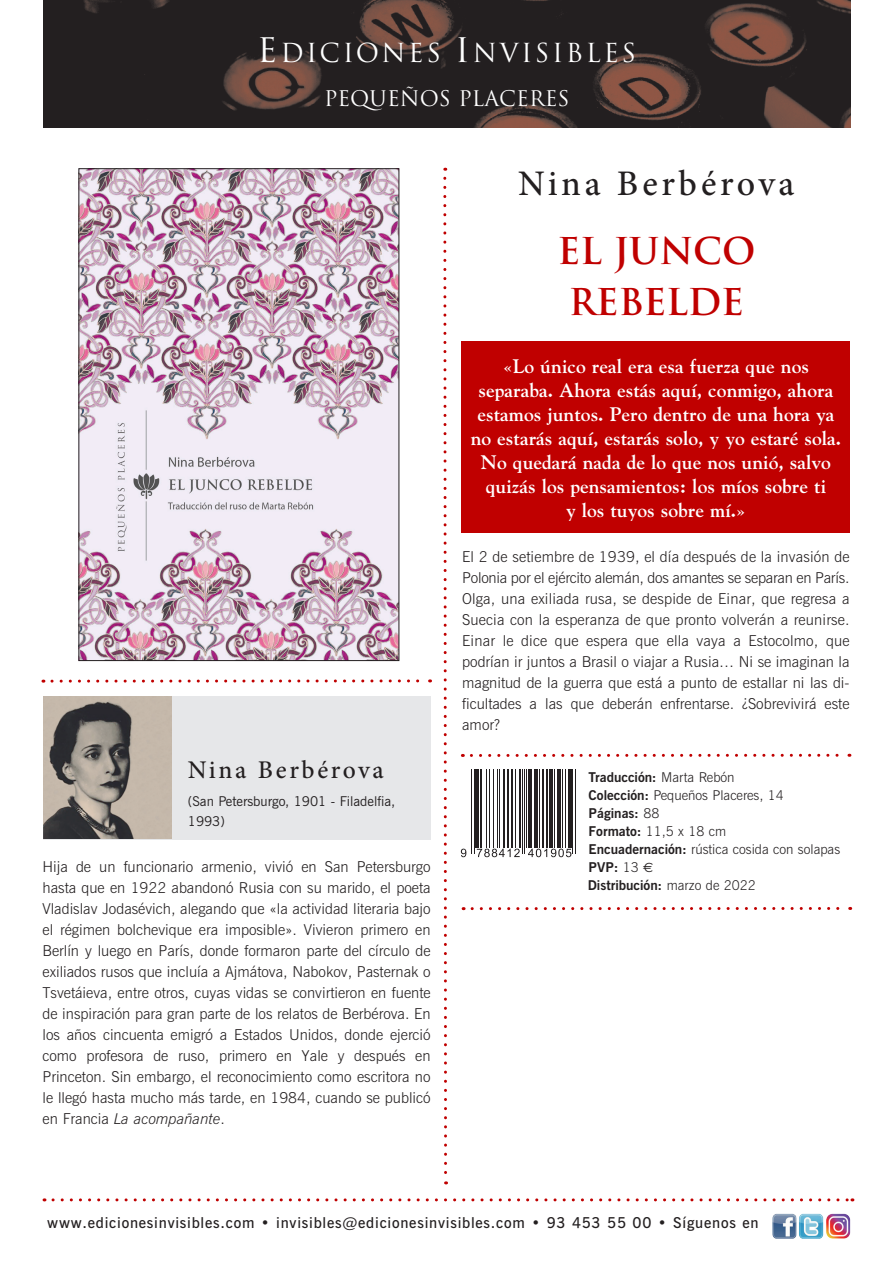
<style>
.page{position:relative;width:893px;height:1263px;background:#fff}
.page>*{position:absolute;margin:0;border:0;box-sizing:border-box;transform-origin:0 0}
.t1{font:700 36px/51px "Trajan Pro";color:#c00000;text-align:center}
.t2{font:500 36px "Minion Pro";letter-spacing:.1em;color:#231f20}
.t3{font:25.5px "Trajan";letter-spacing:.1em;color:#fff}
.t4{font:500 25.5px "Minion Pro";letter-spacing:.1em;color:#231f20}
.t5{font:21px "Trajan";color:#fff}
.t6{font:700 19.5px/24px "Goudy Std";color:#fff;text-align:center}
.t7{font:300 15px/21px "News Gothic BT";color:#231f20;text-align:justify}
.t8{font:600 15px "News Gothic BT";letter-spacing:.05em;color:#231f20}
.t9{font:300 13.5px "News Gothic BT";color:#231f20}
.t10{font:700 13.5px "News Gothic BT";color:#231f20}
.t11{font:13.5px/19.5px "News Gothic BT";color:#231f20}
.s1{font-size:33px}
.s2{font-style:italic}
.s3{font-weight:300}
.s4{font-weight:700}
.s5{font-family:"Euro Sans";font-weight:400}
</style>
<div class="page">
<img style="left:80px;top:170px;width:317px;height:489px">
<div style="left:78px;top:168px;width:321px;height:493px;border:1px solid #231f20"></div>
<svg style="left:443px;top:168px;width:5px;height:1016px"></svg>
<svg style="left:471px;top:754px;width:379px;height:3px"></svg>
<svg style="left:472px;top:907px;width:379px;height:3px"></svg>
<svg style="left:52px;top:679px;width:379px;height:4px"></svg>
<div style="left:462px;top:342px;width:388px;height:191px;background:#c00000"></div>
<svg style="left:53px;top:1198px;width:800px;height:3px"></svg>
<svg style="left:477px;top:849px;width:43px;height:8px"></svg>
<svg style="left:528px;top:849px;width:43px;height:8px"></svg>
<svg style="left:461px;top:849px;width:5px;height:8px"></svg>
<hr style="left:471px;top:769px;width:1px;height:84px;background:#231f20">
<hr style="left:474px;top:769px;width:1px;height:84px;background:#231f20">
<hr style="left:476px;top:769px;width:3px;height:78px;background:#231f20">
<hr style="left:480px;top:769px;width:2px;height:78px;background:#231f20">
<hr style="left:486px;top:769px;width:1px;height:78px;background:#231f20">
<hr style="left:489px;top:769px;width:1px;height:78px;background:#231f20">
<hr style="left:493px;top:769px;width:1px;height:78px;background:#231f20">
<hr style="left:497px;top:769px;width:1px;height:78px;background:#231f20">
<hr style="left:499px;top:769px;width:1px;height:78px;background:#231f20">
<hr style="left:503px;top:769px;width:2px;height:78px;background:#231f20">
<hr style="left:506px;top:769px;width:2px;height:78px;background:#231f20">
<hr style="left:511px;top:769px;width:2px;height:78px;background:#231f20">
<hr style="left:515px;top:769px;width:1px;height:78px;background:#231f20">
<hr style="left:519px;top:769px;width:2px;height:78px;background:#231f20">
<hr style="left:522px;top:769px;width:1px;height:84px;background:#231f20">
<hr style="left:524px;top:769px;width:1px;height:84px;background:#231f20">
<hr style="left:526px;top:769px;width:1px;height:78px;background:#231f20">
<hr style="left:528px;top:769px;width:4px;height:78px;background:#231f20">
<hr style="left:534px;top:769px;width:3px;height:78px;background:#231f20">
<hr style="left:539px;top:769px;width:1px;height:78px;background:#231f20">
<hr style="left:542px;top:769px;width:2px;height:78px;background:#231f20">
<hr style="left:546px;top:769px;width:2px;height:78px;background:#231f20">
<hr style="left:549px;top:769px;width:3px;height:78px;background:#231f20">
<hr style="left:554px;top:769px;width:1px;height:78px;background:#231f20">
<hr style="left:557px;top:769px;width:3px;height:78px;background:#231f20">
<hr style="left:562px;top:769px;width:1px;height:78px;background:#231f20">
<hr style="left:565px;top:769px;width:1px;height:78px;background:#231f20">
<hr style="left:568px;top:769px;width:3px;height:78px;background:#231f20">
<hr style="left:572px;top:769px;width:1px;height:84px;background:#231f20">
<hr style="left:575px;top:769px;width:1px;height:84px;background:#231f20">
<img style="left:44px;top:0;width:806px;height:128px">
<img style="left:772px;top:1213px;width:79px;height:26px">
<div style="left:43px;top:696px;width:388px;height:143px;background:#e6e7e9"></div>
<img style="left:43px;top:696px;width:129px;height:143px">
<p class="t3" style="left:257px;top:38px;width:380px"><span class="s1">E</span>DICIONES <span class="s1">I</span>NVISIBLES</p>
<p class="t5" style="left:324px;top:86px;width:247px">PEQUEÑOS PLACERES</p>
<p class="t2" style="left:518px;top:160px;width:278px">Nina Berbérova</p>
<p class="t1" style="left:557px;top:226px;width:199px">EL JUNCO<br>REBELDE</p>
<p class="t6" style="left:471px;top:354px;width:372px">«Lo único real era esa fuerza que nos separaba. Ahora estás aquí, conmigo, ahora estamos juntos. Pero dentro de una hora ya no estarás aquí, estarás solo, y yo estaré sola.<br>No quedará nada de lo que nos unió, salvo quizás los pensamientos: los míos sobre ti<br>y los tuyos sobre mí.»</p>
<p class="t4" style="left:188px;top:753px;width:197px">Nina Berbérova</p>
<p class="t11" style="left:188px;top:791px;width:209px">(San Petersburgo, 1901 - Filadelfia,<br>1993)</p>
<p class="t7" style="left:43px;top:856px;width:390px">Hija de un funcionario armenio, vivió en San Petersburgo hasta que en 1922 abandonó Rusia con su marido, el poeta Vladislav Jodasévich, alegando que «la actividad literaria bajo el régimen bolchevique era imposible». Vivieron primero en Berlín y luego en París, donde formaron parte del círculo de exiliados rusos que incluía a Ajmátova, Nabokov, Pasternak o Tsvetáieva, entre otros, cuyas vidas se convirtieron en fuente de inspiración para gran parte de los relatos de Berbérova. En los años cincuenta emigró a Estados Unidos, donde ejerció como profesora de ruso, primero en Yale y después en Princeton. Sin embargo, el reconocimiento como escritora no le llegó hasta mucho más tarde, en 1984, cuando se publicó en Francia <span class="s2">La acompañante</span>.</p>
<p class="t7" style="left:462px;top:546px;width:389px">El 2 de setiembre de 1939, el día después de la invasión de Polonia por el ejército alemán, dos amantes se separan en París.<br>Olga, una exiliada rusa, se despide de Einar, que regresa a Suecia con la esperanza de que pronto volverán a reunirse.<br>Einar le dice que espera que ella vaya a Estocolmo, que podrían ir juntos a Brasil o viajar a Rusia… Ni se imaginan la magnitud de la guerra que está a punto de estallar ni las di&shy;ficultades a las que deberán enfrentarse. ¿Sobrevivirá este amor?</p>
<p class="t10" style="left:589px;top:769px;width:148px">Traducción: <span class="s3">Marta Rebón</span></p>
<p class="t9" style="left:589px;top:787px;width:197px"><span class="s4">Colección:</span> Pequeños Placeres, 14</p>
<p class="t10" style="left:589px;top:805px;width:72px">Páginas: <span class="s3">88</span></p>
<p class="t9" style="left:589px;top:823px;width:139px"><span class="s4">Formato:</span> 11,5 x 18 cm</p>
<p class="t9" style="left:589px;top:841px;width:253px"><span class="s4">Encuadernación:</span> rústica cosida con solapas</p>
<p class="t10" style="left:589px;top:859px;width:66px">PVP: <span class="s3">13</span> <span class="s5">€</span></p>
<p class="t10" style="left:588px;top:877px;width:170px">Distribución: <span class="s3">marzo de 2022</span></p>
<p class="t8" style="left:47px;top:1213px;width:713px">www.edicionesinvisibles.com • invisibles@edicionesinvisibles.com • 93 453 55 00 • Síguenos en</p>
</div>
